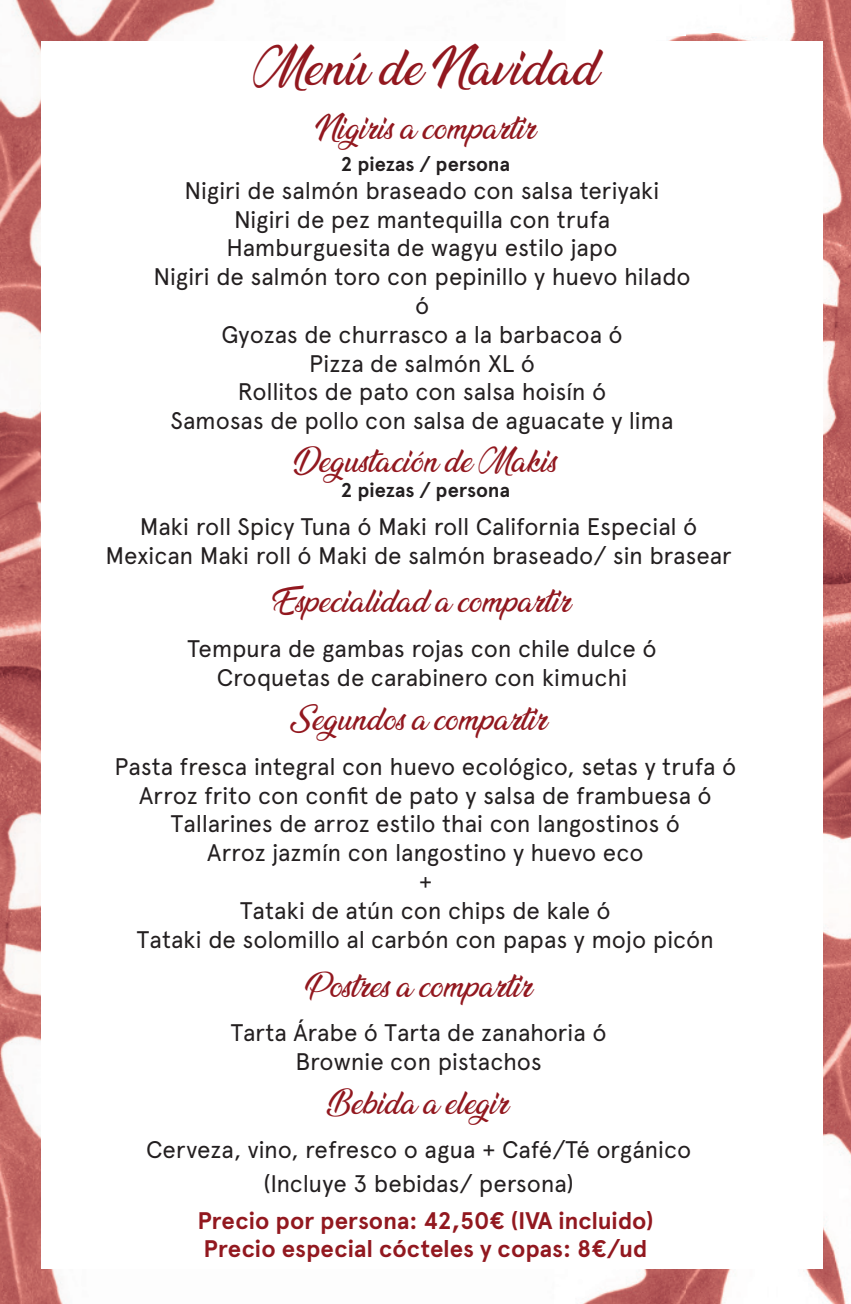
<style>
.page{position:relative;width:851px;height:1304px;background:#fff}
.page>*{position:absolute;margin:0;border:0;box-sizing:border-box;transform-origin:0 0}
.t1{font:44px "Ananda";color:#92181f}
.t2{font:28px "Ananda";color:#92181f}
.t3{font:24px "Apercu";letter-spacing:-.01em;color:#231f20}
.t4{font:700 24px "Apercu";color:#92181f}
.t5{font:700 20px "Apercu";color:#231f20}
</style>
<div class="page">
<img style="left:161px;top:0;width:55px;height:30px">
<img style="left:0;top:1218px;width:63px;height:86px">
<img style="left:0;top:0;width:161px;height:1218px">
<img style="left:583px;top:36px;width:103px;height:1268px">
<img style="left:696px;top:0;width:154px;height:34px">
<img style="left:686px;top:34px;width:164px;height:1270px">
<div style="left:41px;top:41px;width:781px;height:1228px;background:#fff"></div>
<p class="t1" style="left:253px;top:45px;width:346px">Menú de Navidad</p>
<p class="t2" style="left:315px;top:113px;width:222px">Nigiris a compartir</p>
<p class="t5" style="left:341px;top:152px;width:170px">2 piezas / persona</p>
<p class="t3" style="left:185px;top:176px;width:476px">Nigiri de salmón braseado con salsa teriyaki</p>
<p class="t3" style="left:234px;top:205px;width:378px">Nigiri de pez mantequilla con trufa</p>
<p class="t3" style="left:226px;top:234px;width:392px">Hamburguesita de wagyu estilo japo</p>
<p class="t3" style="left:153px;top:263px;width:538px">Nigiri de salmón toro con pepinillo y huevo hilado</p>
<p class="t3" style="left:415px;top:291px;width:16px">ó</p>
<p class="t3" style="left:221px;top:320px;width:403px">Gyozas de churrasco a la barbacoa ó</p>
<p class="t3" style="left:309px;top:349px;width:227px">Pizza de salmón XL ó</p>
<p class="t3" style="left:238px;top:378px;width:369px">Rollitos de pato con salsa hoisín ó</p>
<p class="t3" style="left:170px;top:407px;width:504px">Samosas de pollo con salsa de aguacate y lima</p>
<p class="t2" style="left:294px;top:446px;width:264px">Degustación de Makis</p>
<p class="t5" style="left:341px;top:478px;width:170px">2 piezas / persona</p>
<p class="t3" style="left:140px;top:512px;width:559px">Maki roll Spicy Tuna ó Maki roll California Especial ó</p>
<p class="t3" style="left:105px;top:541px;width:627px">Mexican Maki roll ó Maki de salmón braseado/ sin brasear</p>
<p class="t2" style="left:273px;top:586px;width:299px">Especialidad a compartir</p>
<p class="t3" style="left:187px;top:634px;width:470px">Tempura de gambas rojas con chile dulce ó</p>
<p class="t3" style="left:217px;top:663px;width:412px">Croquetas de carabinero con kimuchi</p>
<p class="t2" style="left:290px;top:704px;width:258px">Segundos a compartir</p>
<p class="t3" style="left:115px;top:752px;width:623px">Pasta fresca integral con huevo ecológico, setas y trufa ó</p>
<p class="t3" style="left:139px;top:781px;width:574px">Arroz frito con confit de pato y salsa de frambuesa ó</p>
<p class="t3" style="left:171px;top:810px;width:510px">Tallarines de arroz estilo thai con langostinos ó</p>
<p class="t3" style="left:207px;top:838px;width:438px">Arroz jazmín con langostino y huevo eco</p>
<p class="t3" style="left:418px;top:867px;width:15px">+</p>
<p class="t3" style="left:240px;top:896px;width:372px">Tataki de atún con chips de kale ó</p>
<p class="t3" style="left:137px;top:925px;width:578px">Tataki de solomillo al carbón con papas y mojo picón</p>
<p class="t2" style="left:305px;top:971px;width:228px">Postres a compartir</p>
<p class="t3" style="left:231px;top:1018px;width:377px">Tarta Árabe ó Tarta de zanahoria ó</p>
<p class="t3" style="left:295px;top:1047px;width:248px">Brownie con pistachos</p>
<p class="t2" style="left:329px;top:1088px;width:181px">Bebida a elegir</p>
<p class="t3" style="left:146px;top:1135px;width:546px">Cerveza, vino, refresco o agua + Café/Té orgánico</p>
<p class="t3" style="left:263px;top:1169px;width:312px">(Incluye 3 bebidas/ persona)</p>
<p class="t4" style="left:197px;top:1206px;width:458px">Precio por persona: 42,50€ (IVA incluido)</p>
<p class="t4" style="left:203px;top:1234px;width:445px">Precio especial cócteles y copas: 8€/ud</p>
</div>
